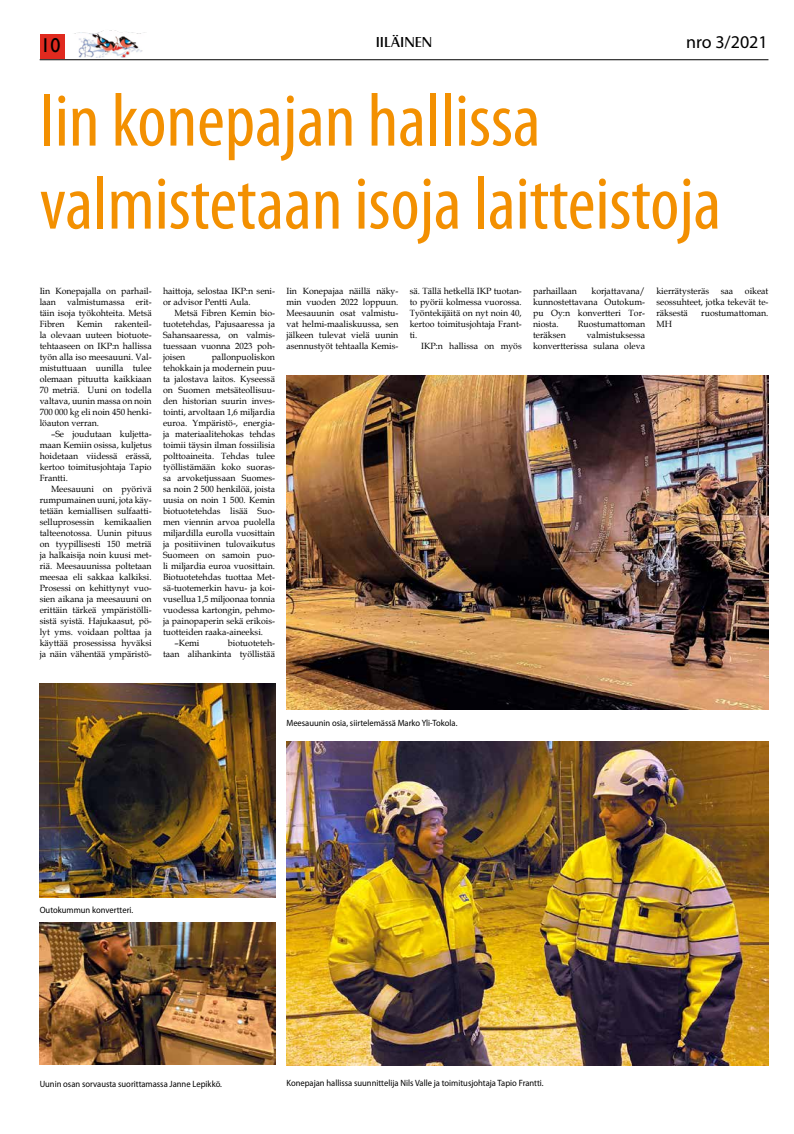
<style>
.page{position:relative;width:794px;height:1134px;background:#fff}
.page>*{position:absolute;margin:0;border:0;box-sizing:border-box;transform-origin:0 0}
.t1{font:condensed 76px/83px "Myriad Pro";color:#f39001}
.t2{font:20px "Gill Sans";color:#000}
.t3{font:18px "Myriad Pro";color:#000}
.t4{font:14.9px "Castle T";color:#000;scale:1.04 1}
.t5{font:9.1px "Myriad Pro";color:#000;scale:.94 1}
.t6{font:9px/11px "Book Antiqua";color:#000;text-align:justify}
</style>
<div class="page">
<div style="left:40px;top:34px;width:24px;height:24px;background:#e02a1f"></div>
<img style="left:74px;top:30px;width:71px;height:27px">
<hr style="left:40px;top:59px;width:728px;height:1px;background:#000">
<img style="left:286px;top:376px;width:482px;height:333px">
<img style="left:40px;top:923px;width:235px;height:142px">
<img style="left:40px;top:683px;width:235px;height:214px">
<img style="left:286px;top:742px;width:482px;height:324px">
<h2 class="t2" style="left:41px;top:34px;width:21px">10</h2>
<h3 class="t4" style="left:376px;top:34px;width:56px">IILÄINEN</h3>
<h3 class="t3" style="left:686px;top:30px;width:83px">nro 3/2021</h3>
<h1 class="t1" style="left:40px;top:78px;width:683px">Iin konepajan hallissa valmistetaan isoja laitteistoja</h1>
<p class="t6" style="left:40px;top:285px;width:113px">Iin Konepajalla on parhail&shy;laan valmistumassa erit&shy;täin isoja työkohteita. Metsä Fibren</p>
<p class="t6" style="left:40px;top:318px;width:113px;text-indent:75px">rakenteil&shy;la olevaan uuteen biotuote&shy;tehtaaseen on IKP:n hallissa työn alla iso meesauuni. Val&shy;mistuttuaan uunilla tulee olemaan pituutta kaikkiaan 70 metriä. Uuni on todella valtava, uunin massa on noin 700 000 kg eli noin 450 henki&shy;löauton verran.</p>
<p class="t6" style="left:40px;top:428px;width:113px;text-indent:11px">–Se joudutaan kuljetta&shy;maan Kemiin osissa, kuljetus hoidetaan viidessä erässä, kertoo toimitusjohtaja Tapio Frantti.</p>
<p class="t6" style="left:40px;top:483px;width:113px;text-indent:11px">Meesauuni on pyörivä rumpumainen uuni, jota käy&shy;tetään kemiallisen sulfaatti&shy;selluprosessin kemikaalien talteenotossa. Uunin pituus on tyypillisesti 150 metriä ja halkaisija noin kuusi met&shy;riä. Meesauunissa poltetaan meesaa eli sakkaa kalkiksi.<br>Prosessi on kehittynyt vuo&shy;sien aikana ja meesauuni on erittäin tärkeä ympäristölli&shy;sistä syistä. Hajukaasut, pö&shy;lyt yms. voidaan polttaa ja käyttää prosessissa hyväksi ja näin vähentää ympäristö-</p>
<p class="t6" style="left:77px;top:318px;width:27px">Kemin</p>
<p class="t6" style="left:163px;top:285px;width:113px">haittoja, selostaa IKP:n seni&shy;or advisor Pentti Aula.</p>
<p class="t6" style="left:163px;top:307px;width:113px;text-indent:11px">Metsä Fibren Kemin bio&shy;tuotetehdas, Pajusaaressa ja Sahansaaressa, on valmis&shy;tuessaan vuonna 2023 poh&shy;joisen</p>
<p class="t6" style="left:212px;top:351px;width:65px">pallonpuoliskon</p>
<p class="t6" style="left:163px;top:362px;width:113px">tehokkain ja modernein puu-</p>
<p class="t6" style="left:163px;top:373px;width:113px">ta jalostava laitos. Kyseessä</p>
<p class="t6" style="left:163px;top:384px;width:113px">on Suomen metsäteollisuu-</p>
<p class="t6" style="left:163px;top:395px;width:113px">den historian suurin inves-</p>
<p class="t6" style="left:163px;top:406px;width:113px">tointi, arvoltaan 1,6 miljardia</p>
<p class="t6" style="left:163px;top:417px;width:113px">euroa. Ympäristö-, energia-</p>
<p class="t6" style="left:163px;top:428px;width:113px">ja materiaalitehokas tehdas</p>
<p class="t6" style="left:163px;top:439px;width:113px">toimii täysin ilman fossiilisia</p>
<p class="t6" style="left:163px;top:450px;width:113px">polttoaineita. Tehdas tulee</p>
<p class="t6" style="left:163px;top:461px;width:113px">työllistämään koko suoras-</p>
<p class="t6" style="left:163px;top:472px;width:113px">sa arvoketjussaan Suomes-</p>
<p class="t6" style="left:163px;top:483px;width:113px">sa noin 2 500 henkilöä, joista</p>
<p class="t6" style="left:163px;top:494px;width:113px">uusia on noin 1 500. Kemin</p>
<p class="t6" style="left:163px;top:505px;width:113px">biotuotetehdas lisää Suo-</p>
<p class="t6" style="left:163px;top:516px;width:113px">men viennin arvoa puolella</p>
<p class="t6" style="left:163px;top:527px;width:113px">miljardilla eurolla vuosittain</p>
<p class="t6" style="left:163px;top:538px;width:113px">ja positiivinen tulovaikutus</p>
<p class="t6" style="left:163px;top:549px;width:113px">Suomeen on samoin puo-</p>
<p class="t6" style="left:163px;top:560px;width:113px">li miljardia euroa vuosittain.</p>
<p class="t6" style="left:163px;top:571px;width:113px">Biotuotetehdas tuottaa Met-</p>
<p class="t6" style="left:163px;top:582px;width:113px">sä-tuotemerkin havu- ja koi-</p>
<p class="t6" style="left:163px;top:593px;width:113px">vusellua 1,5 miljoonaa tonnia</p>
<p class="t6" style="left:163px;top:604px;width:113px">vuodessa kartongin, pehmo-</p>
<p class="t6" style="left:163px;top:615px;width:113px">ja painopaperin sekä erikois-</p>
<p class="t6" style="left:163px;top:626px;width:102px">tuotteiden raaka-aineeksi.</p>
<p class="t6" style="left:174px;top:637px;width:27px">–Kemi</p>
<p class="t6" style="left:163px;top:637px;width:113px;text-align:right">biotuoteteh-<br>taan alihankinta työllistää</p>
<p class="t6" style="left:286px;top:285px;width:113px">Iin Konepajaa näillä näky&shy;min vuoden 2022 loppuun.<br>Meesauunin osat valmistu&shy;vat helmi-maaliskuussa, sen jälkeen tulevat vielä uunin asennustyöt tehtaalla Kemis-</p>
<p class="t6" style="left:410px;top:285px;width:113px">sä. Tällä hetkellä IKP tuotan&shy;to pyörii kolmessa vuorossa.<br>Työntekijäitä on nyt noin 40, kertoo toimitusjohtaja Frant&shy;ti.</p>
<p class="t6" style="left:421px;top:340px;width:102px">IKP:n hallissa on myös</p>
<p class="t6" style="left:533px;top:285px;width:113px;text-indent:58px">korjattavana/ kunnostettavana Outokum&shy;pu Oy:n konvertteri Tor&shy;niosta.</p>
<p class="t6" style="left:533px;top:285px;width:45px">parhaillaan</p>
<p class="t6" style="left:578px;top:318px;width:69px">Ruostumattoman</p>
<p class="t6" style="left:533px;top:329px;width:113px;text-align:right">valmistuksessa konvertterissa sulana oleva</p>
<p class="t6" style="left:533px;top:329px;width:34px">teräksen</p>
<p class="t6" style="left:656px;top:285px;width:113px;text-indent:88px">oikeat seossuhteet, jotka tekevät te&shy;räksestä</p>
<p class="t6" style="left:656px;top:285px;width:54px">kierrätysteräs</p>
<p class="t6" style="left:721px;top:285px;width:14px">saa</p>
<p class="t6" style="left:701px;top:307px;width:69px">ruostumattoman.</p>
<p class="t6" style="left:656px;top:318px;width:17px">MH</p>
<p class="t5" style="left:286px;top:717px;width:183px">Meesauunin osia, siirtelemässä Marko Yli-Tokola.</p>
<p class="t5" style="left:40px;top:904px;width:101px">Outokummun konvertteri.</p>
<p class="t5" style="left:40px;top:1078px;width:195px">Uunin osan sorvausta suorittamassa Janne Lepikkö.</p>
<p class="t5" style="left:286px;top:1077px;width:275px">Konepajan hallissa suunnittelija Nils Valle ja toimitusjohtaja Tapio Frantti.</p>
</div>
